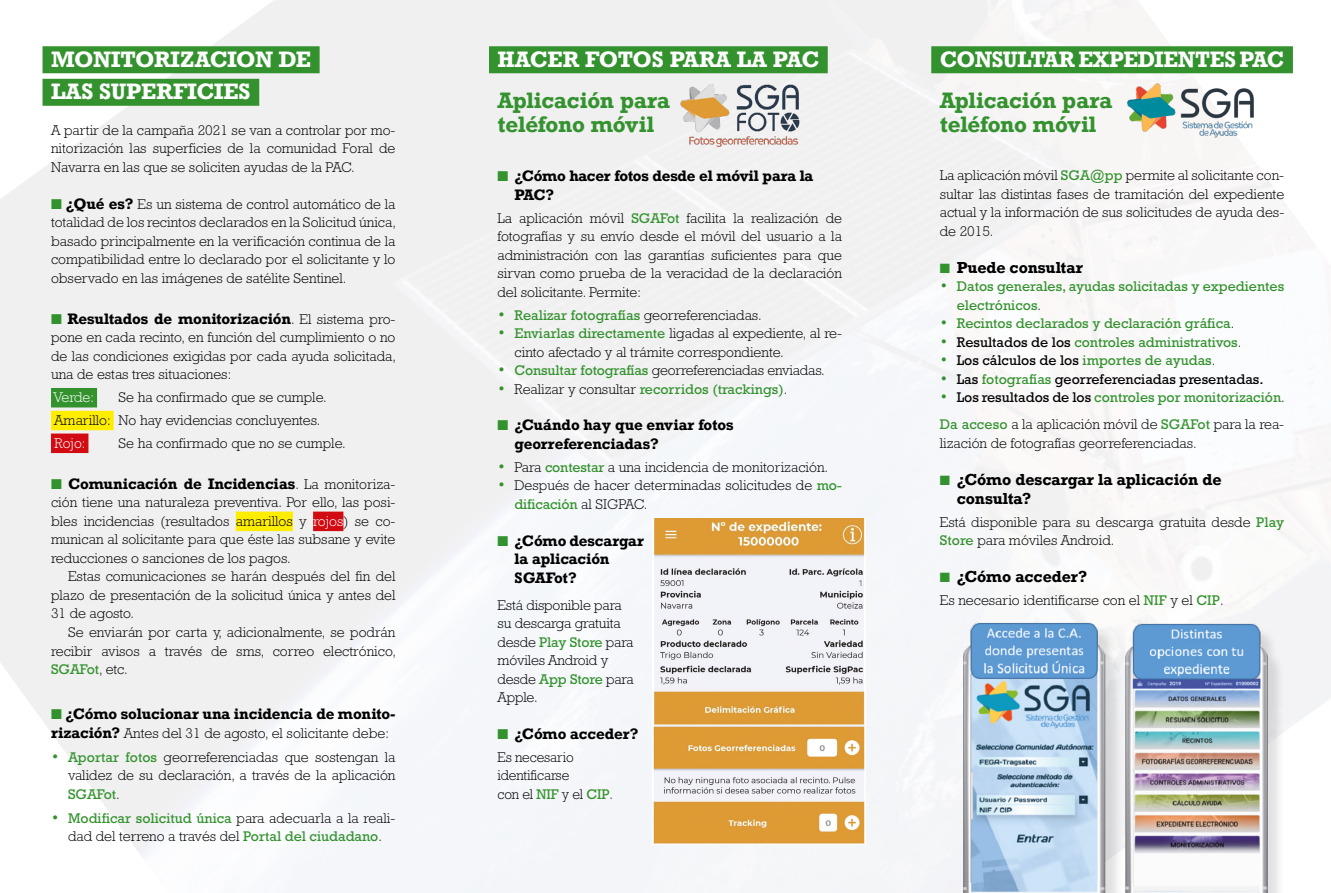
<style>
.page{position:relative;width:1331px;height:893px;background:#fff}
.page>*{position:absolute;margin:0;border:0;box-sizing:border-box;transform-origin:0 0}
.t1{font:700 21px/24px "Rockwell";letter-spacing:-.01em;color:#33922e}
.t2{font:700 21px/32.5px "Rockwell";letter-spacing:-.01em;color:#fff}
.t3{font:700 21px "Rockwell";letter-spacing:-.03em;color:#fff}
.t4{font:700 15px/19.5px "Rockwell";letter-spacing:-.01em;color:#000}
.t5{font:300 14.25px/18.6px "Rockwell";color:#000;text-align:justify}
.t6{font:14.25px/18.6px "Rockwell";color:#33922e}
.t7{font:700 14.25px/18.6px "Rockwell";letter-spacing:-.01em;color:#000}
.t8{font:14.25px "Rockwell";color:#000}
.t9{font:300 14.25px "Rockwell";color:#fff}
.s1{color:#33922e}
.s2{font-weight:700}
.s3{color:#fff}
.s4{font-weight:400;color:#33922e}
.s5{font-weight:300}
.s6{font-size:16.5px;color:#33922e}
.s7{font-weight:300;font-size:16.5px}
.s8{font-weight:300;color:#000}
.s9{color:#000}
.s10{font-weight:300;font-size:16.5px;color:#33922e}
</style>
<div class="page">
<img style="left:0;top:0;width:1331px;height:893px">
<div style="left:43px;top:46px;width:277px;height:27px;background:#33922e"></div>
<div style="left:43px;top:79px;width:216px;height:27px;background:#33922e"></div>
<div style="left:51px;top:388px;width:46px;height:19px;background:#33922e"></div>
<div style="left:51px;top:411px;width:63px;height:19px;background:#ffed00"></div>
<div style="left:51px;top:434px;width:37px;height:19px;background:#d20a11"></div>
<div style="left:236px;top:512px;width:57px;height:19px;background:#ffed00"></div>
<div style="left:313px;top:512px;width:30px;height:19px;background:#d20a11"></div>
<div style="left:489px;top:46px;width:339px;height:27px;background:#33922e"></div>
<img style="left:676px;top:85px;width:127px;height:62px">
<img style="left:653px;top:519px;width:212px;height:326px">
<div style="left:931px;top:46px;width:362px;height:27px;background:#33922e"></div>
<img style="left:1127px;top:83px;width:127px;height:55px">
<img style="left:963px;top:620px;width:158px;height:273px">
<img style="left:1121px;top:620px;width:163px;height:273px">
<h1 class="t2" style="left:51px;top:43px;width:262px">MONITORIZACION DE<br>LAS SUPERFICIES</h1>
<p class="t5" style="left:51px;top:121px;width:346px">A partir de la campaña 2021 se van a controlar por mo&shy;nitorización las superficies de la comunidad Foral de Navarra en las que se soliciten ayudas de la PAC.</p>
<p class="t5" style="left:51px;top:195px;width:346px"><span class="s1">■</span> <span class="s2">¿Qué es?</span> Es un sistema de control automático de la totalidad de los recintos declarados en la Solicitud única, basado principalmente en la verificación continua de la compatibilidad entre lo declarado por el solicitante y lo observado en las imágenes de satélite Sentinel.</p>
<p class="t5" style="left:51px;top:310px;width:346px"><span class="s1">■</span> <span class="s2">Resultados de monitorización</span>. El sistema pro&shy;pone en cada recinto, en función del cumplimiento o no de las condiciones exigidas por cada ayuda solicitada, una de estas tres situaciones:</p>
<p class="t9" style="left:53px;top:389px;width:42px">Verde:</p>
<p class="t5" style="left:54px;top:386px;width:274px;line-height:22.8px;text-indent:64px">Se ha confirmado que se cumple.<br>Amarillo: No hay evidencias concluyentes.</p>
<p class="t9" style="left:55px;top:435px;width:32px">Rojo:</p>
<p class="t5" style="left:119px;top:434px;width:229px">Se ha confirmado que no se cumple.</p>
<p class="t5" style="left:51px;top:475px;width:346px"><span class="s1">■</span> <span class="s2">Comunicación de Incidencias</span>. La monitoriza&shy;ción tiene una naturaleza preventiva. Por ello, las posi&shy;bles incidencias (resultados amarillos y <span class="s3">rojos</span>) se co&shy;munican al solicitante para que éste las subsane y evite reducciones o sanciones de los pagos.</p>
<p class="t5" style="left:51px;top:567px;width:346px;text-indent:17px">Estas comunicaciones se harán después del fin del plazo de presentación de la solicitud única y antes del 31 de agosto.</p>
<p class="t5" style="left:51px;top:623px;width:346px;text-indent:17px">Se enviarán por carta y, adicionalmente, se podrán recibir avisos a través de sms, correo electrónico, <span class="s4">SGAFot</span>, etc.</p>
<p class="t7" style="left:51px;top:705px;width:346px"><span class="s1">■</span> ¿Cómo solucionar una incidencia de monito&shy;rización? <span class="s5">Antes del 31 de agosto, el solicitante debe:</span></p>
<p class="t5" style="left:68px;top:748px;width:329px;text-indent:-17px"><span class="s6">•</span> <span class="s4">Aportar fotos</span> georreferenciadas que sostengan la validez de su declaración, a través de la aplicación <span class="s4">SGAFot</span>.</p>
<p class="t5" style="left:51px;top:809px;width:346px;text-align:center"><span class="s6">•</span> <span class="s4">Modificar solicitud única</span> para adecuarla a la reali&shy;dad del terreno a través del <span class="s4">Portal del ciudadano</span>.</p>
<h1 class="t3" style="left:497px;top:46px;width:323px">HACER FOTOS PARA LA PAC</h1>
<h1 class="t1" style="left:497px;top:88px;width:174px">Aplicación para teléfono móvil</h1>
<p class="t7" style="left:514px;top:167px;width:300px;text-indent:-17px"><span class="s1">■</span> ¿Cómo hacer fotos desde el móvil para la<br>PAC?</p>
<p class="t5" style="left:497px;top:209px;width:346px">La aplicación móvil <span class="s4">SGAFot</span> facilita la realización de fotografías y su envío desde el móvil del usuario a la administración con las garantías suficientes para que sirvan como prueba de la veracidad de la declaración del solicitante. Permite:</p>
<p class="t6" style="left:497px;top:305px;width:266px"><span class="s7">•</span> Realizar fotografías <span class="s8">georreferenciadas.</span></p>
<p class="t5" style="left:514px;top:324px;width:329px;text-indent:-17px"><span class="s6">•</span> <span class="s4">Enviarlas directamente</span> ligadas al expediente, al re&shy;cinto afectado y al trámite correspondiente.</p>
<p class="t5" style="left:497px;top:361px;width:329px"><span class="s6">•</span> <span class="s4">Consultar fotografías</span> georreferenciadas enviadas.</p>
<p class="t6" style="left:497px;top:379px;width:291px"><span class="s7">•</span> <span class="s8">Realizar y consultar</span> recorridos (trackings)<span class="s8">.</span></p>
<p class="t7" style="left:514px;top:416px;width:221px;text-indent:-17px"><span class="s1">■</span> ¿Cuándo hay que enviar fotos georreferenciadas?</p>
<p class="t5" style="left:497px;top:458px;width:332px"><span class="s6">•</span> Para <span class="s4">contestar</span> a una incidencia de monitorización.</p>
<p class="t5" style="left:514px;top:476px;width:329px;text-indent:-17px"><span class="s6">•</span> Después de hacer determinadas solicitudes de <span class="s4">mo&shy;dificación</span> al SIGPAC.</p>
<p class="t7" style="left:514px;top:531px;width:131px;text-indent:-17px"><span class="s1">■</span> ¿Cómo descargar la aplicación<br>SGAFot?</p>
<p class="t5" style="left:497px;top:595px;width:138px;text-align:left">Está disponible para su descarga gratuita desde <span class="s4">Play Store</span> para móviles Android y desde <span class="s4">App Store</span> para<br>Apple.</p>
<p class="t7" style="left:497px;top:722px;width:142px;line-height:22.8px"><span class="s1">■</span> ¿Cómo acceder?<br><span class="s5">Es necesario</span></p>
<p class="t5" style="left:497px;top:766px;width:117px">identificarse<br>con el <span class="s4">NIF</span> y el <span class="s4">CIP</span>.</p>
<h1 class="t2" style="left:940px;top:43px;width:346px">CONSULTAR EXPEDIENTES PAC</h1>
<h1 class="t1" style="left:940px;top:88px;width:174px">Aplicación para teléfono móvil</h1>
<p class="t5" style="left:940px;top:166px;width:346px">La aplicación móvil <span class="s4">SGA@pp</span> permite al solicitante con&shy;sultar las distintas fases de tramitación del expediente actual y la información de sus solicitudes de ayuda des&shy;de 2015.</p>
<p class="t4" style="left:940px;top:257px;width:145px"><span class="s1">■</span> Puede consultar</p>
<p class="t6" style="left:957px;top:277px;width:329px;text-indent:-17px"><span class="s7">•</span> Datos generales, ayudas solicitadas y expedientes electrónicos<span class="s8">.</span></p>
<p class="t6" style="left:940px;top:314px;width:296px"><span class="s7">•</span> Recintos declarados y declaración gráfica<span class="s8">.</span></p>
<p class="t6" style="left:940px;top:332px;width:303px"><span class="s7">•</span> <span class="s9">Resultados de los</span> controles administrativos<span class="s8">.</span></p>
<p class="t8" style="left:940px;top:352px;width:277px"><span class="s10">•</span> Los cálculos de los <span class="s1">importes de ayudas</span><span class="s5">.</span></p>
<p class="t8" style="left:940px;top:371px;width:325px"><span class="s10">•</span> Las <span class="s1">fotografías</span> georreferenciadas presentadas.</p>
<p class="t6" style="left:940px;top:384px;width:346px;line-height:27px"><span class="s7">•</span> <span class="s9">Los resultados de los</span> controles por monitorización<span class="s8">.<br></span>Da acceso <span class="s8">a la aplicación móvil de</span> SGAFot <span class="s8">para la rea-</span></p>
<p class="t5" style="left:940px;top:434px;width:258px">lización de fotografías georreferenciadas.</p>
<p class="t4" style="left:957px;top:469px;width:266px;text-indent:-17px"><span class="s1">■</span> ¿Cómo descargar la aplicación de consulta?</p>
<p class="t5" style="left:940px;top:513px;width:346px">Está disponible para su descarga gratuita desde <span class="s4">Play<br>Store</span> para móviles Android.</p>
<p class="t4" style="left:940px;top:567px;width:149px"><span class="s1">■</span> ¿Cómo acceder?</p>
<p class="t5" style="left:940px;top:591px;width:285px">Es necesario identificarse con el <span class="s4">NIF</span> y el <span class="s4">CIP</span>.</p>
</div>
